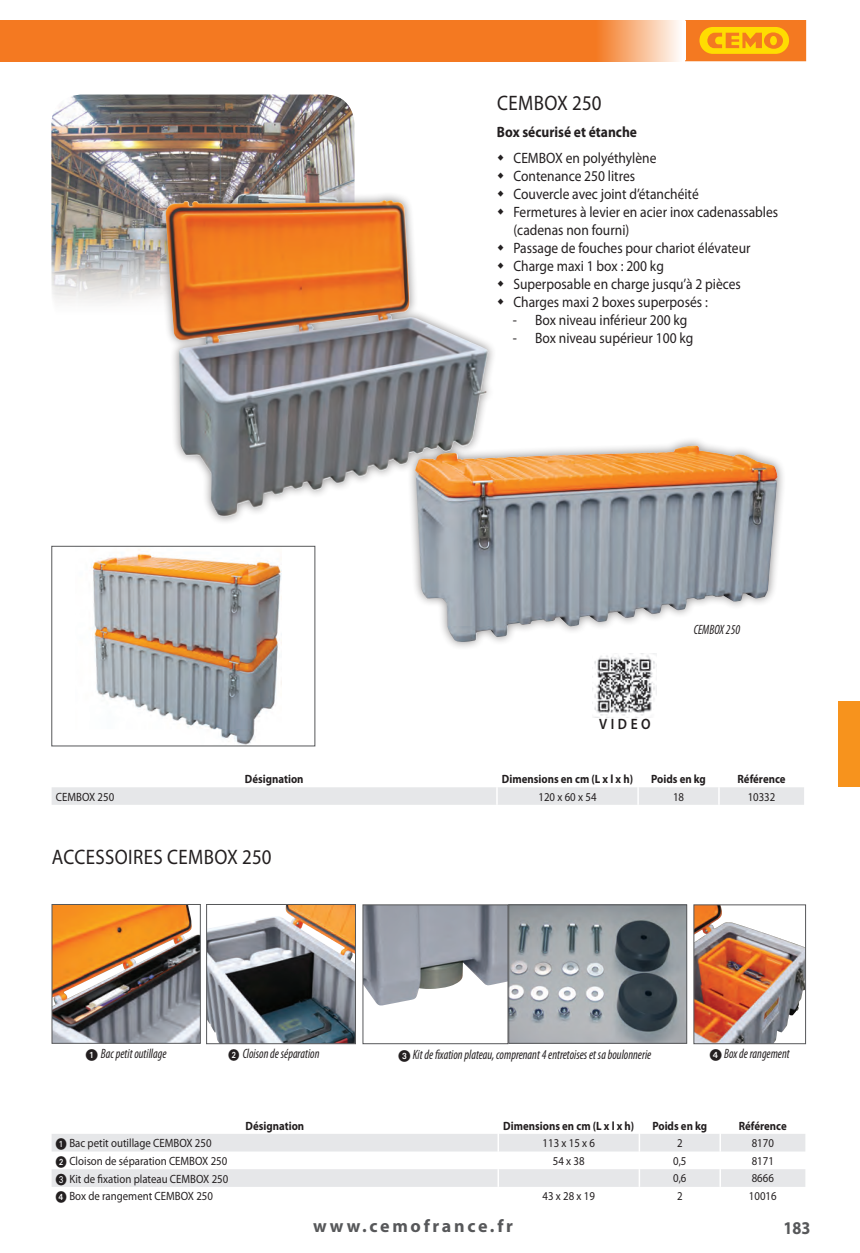
<style>
.page{position:relative;width:860px;height:1253px;background:#fff}
.page>*{position:absolute;margin:0;border:0;box-sizing:border-box;transform-origin:0 0}
.t1{font:21px "Myriad Pro";letter-spacing:.02em;color:#231f20;scale:.9 1}
.t2{font:700 18px "Myriad Pro";letter-spacing:.15em;color:#57585a}
.t3{font:700 18px "Myriad Pro";letter-spacing:.15em;color:#57585a;scale:.9 1}
.t4{font:15px/18px "Myriad Pro";color:#231f20;scale:.9 1}
.t5{font:700 15px "Myriad Pro";color:#231f20;scale:.9 1}
.t6{font:600 15px "Myriad Pro";letter-spacing:.26em;color:#231f20;scale:.9 1}
.t7{font:italic condensed 13.5px "Myriad Pro";color:#231f20;scale:.9 1}
.t8{font:12px "Myriad Pro";color:#231f20;scale:.9 1}
.t9{font:700 12px "Myriad Pro";color:#231f20;scale:.9 1}
.s1{font-family:"European Pi One";font-style:normal;font-stretch:normal;font-size:12px}
.s2{font-family:"European Pi One"}
</style>
<div class="page">
<div style="left:838px;top:701px;width:21px;height:85px;background:#f7931d"></div>
<div style="left:0;top:20px;width:20px;height:42px;background:#f47921"></div>
<div style="left:20px;top:20px;width:661px;height:42px;background:#f47921"></div>
<svg style="left:685px;top:20px;width:120px;height:41px;background:#f79818"></svg>
<img style="left:51px;top:94px;width:303px;height:209px">
<div style="left:406px;top:437px;width:380px;height:213px;background:#231f20;opacity:.5"></div>
<img style="left:415px;top:446px;width:271px;height:196px">
<div style="left:157px;top:191px;width:339px;height:334px;background:#231f20;opacity:.5"></div>
<img style="left:165px;top:200px;width:235px;height:317px">
<div style="left:52px;top:787px;width:751px;height:17px;background:#e6e7e9"></div>
<img style="left:54px;top:906px;width:145px;height:135px">
<div style="left:52px;top:904px;width:149px;height:139px;border:1px solid #57585a"></div>
<img style="left:208px;top:906px;width:146px;height:136px">
<div style="left:206px;top:904px;width:150px;height:140px;border:1px solid #57585a"></div>
<img style="left:695px;top:906px;width:108px;height:136px">
<div style="left:693px;top:904px;width:112px;height:140px;border:1px solid #57585a"></div>
<img style="left:364px;top:906px;width:142px;height:99px">
<div style="left:362px;top:904px;width:146px;height:140px;border:1px solid #57585a"></div>
<img style="left:91px;top:549px;width:190px;height:195px">
<div style="left:51px;top:546px;width:264px;height:200px;border:1px solid #57585a"></div>
<img style="left:510px;top:906px;width:175px;height:135px">
<div style="left:508px;top:904px;width:179px;height:139px;border:1px solid #57585a"></div>
<img style="left:592px;top:653px;width:64px;height:63px">
<svg style="left:52px;top:1134px;width:753px;height:53px"></svg>
<h1 class="t1" style="left:497px;top:90px;width:117px">cembox 250</h1>
<p class="t5" style="left:497px;top:122px;width:157px">Box sécurisé et étanche</p>
<p class="t4" style="left:513px;top:149px;width:296px">cembox en polyéthylène<br>contenance 250 litres<br>couvercle avec joint d’étanchéité<br>fermetures à levier en acier inox cadenassables (cadenas non fourni)<br>passage de fouches pour chariot élévateur charge maxi 1 box : 200 kg<br>superposable en charge jusqu’à 2 pièces charges maxi 2 boxes superposés :</p>
<p class="t4" style="left:512px;top:311px;width:195px">- box niveau inférieur 200 kg</p>
<p class="t4" style="left:512px;top:329px;width:202px">- box niveau supérieur 100 kg</p>
<p class="t6" style="left:599px;top:714px;width:59px">VIDEO</p>
<p class="t7" style="left:693px;top:622px;width:53px">CEMBOX 250</p>
<p class="t9" style="left:245px;top:771px;width:67px">Désignation</p>
<p class="t9" style="left:502px;top:771px;width:147px">Dimensions en cm (l x l x h)</p>
<p class="t9" style="left:651px;top:771px;width:62px">Poids en kg</p>
<p class="t9" style="left:737px;top:771px;width:55px">référence</p>
<p class="t8" style="left:56px;top:789px;width:66px">cembox 250</p>
<p class="t8" style="left:538px;top:789px;width:66px">120 x 60 x 54</p>
<p class="t8" style="left:672px;top:789px;width:14px">18</p>
<p class="t8" style="left:747px;top:789px;width:32px">10332</p>
<h1 class="t1" style="left:52px;top:843px;width:245px">accessoires cembox 250</h1>
<p class="t7" style="left:86px;top:1045px;width:91px"><span class="s1">1</span> Bac petit outillage</p>
<p class="t7" style="left:228px;top:1045px;width:102px"><span class="s1">2</span> Cloison de séparation</p>
<p class="t7" style="left:398px;top:1045px;width:282px"><span class="s1">3</span> Kit de fixation plateau, comprenant 4 entretoises et sa boulonnerie</p>
<p class="t7" style="left:709px;top:1045px;width:90px"><span class="s1">4</span> Box de rangement</p>
<p class="t9" style="left:245px;top:1117px;width:67px">Désignation</p>
<p class="t9" style="left:503px;top:1117px;width:147px">Dimensions en cm (l x l x h)</p>
<p class="t9" style="left:652px;top:1117px;width:62px">Poids en kg</p>
<p class="t9" style="left:738px;top:1117px;width:55px">référence</p>
<p class="t8" style="left:56px;top:1135px;width:174px"><span class="s2">1</span> bac petit outillage cembox 250</p>
<p class="t8" style="left:542px;top:1135px;width:60px">113 x 15 x 6</p>
<p class="t8" style="left:676px;top:1135px;width:8px">2</p>
<p class="t8" style="left:751px;top:1135px;width:26px">8170</p>
<p class="t8" style="left:56px;top:1153px;width:192px"><span class="s2">2</span> cloison de séparation cembox 250</p>
<p class="t8" style="left:552px;top:1153px;width:37px">54 x 38</p>
<p class="t8" style="left:673px;top:1153px;width:16px">0,5</p>
<p class="t8" style="left:751px;top:1153px;width:26px">8171</p>
<p class="t8" style="left:69px;top:1171px;width:178px">Kit de fixation plateau cembox 250</p>
<p class="t8" style="left:673px;top:1171px;width:16px">0,6</p>
<p class="t8" style="left:751px;top:1171px;width:26px">8666</p>
<p class="t8" style="left:56px;top:1188px;width:176px"><span class="s2">4</span> box de rangement cembox 250</p>
<p class="t8" style="left:542px;top:1188px;width:60px">43 x 28 x 19</p>
<p class="t8" style="left:676px;top:1188px;width:8px">2</p>
<p class="t8" style="left:748px;top:1188px;width:32px">10016</p>
<p class="t2" style="left:313px;top:1214px;width:201px">www.cemofrance.fr</p>
<p class="t3" style="left:783px;top:1215px;width:31px">183</p>
</div>
